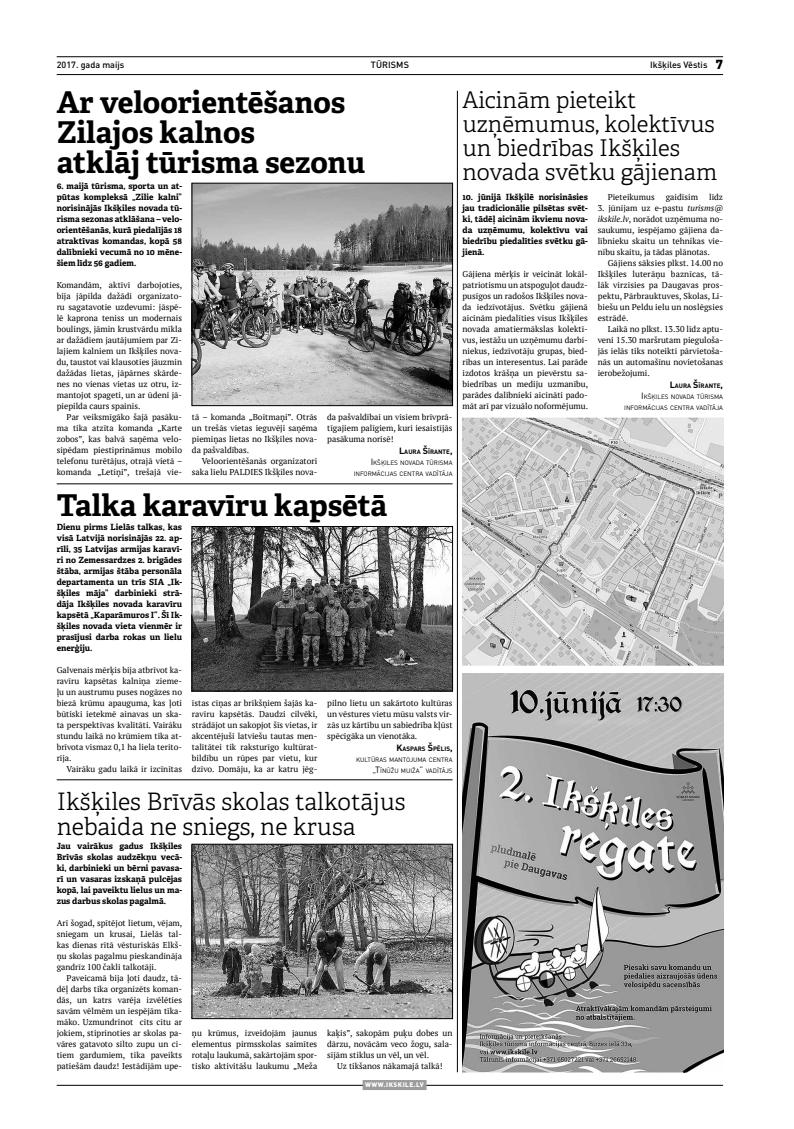
<style>
.page{position:relative;width:794px;height:1129px;background:#fff}
.page>*{position:absolute;margin:0;border:0;box-sizing:border-box;transform-origin:0 0}
.t1{font:700 30px/30px "Adelle";color:#000}
.t2{font:300 24px/25px "Adelle";color:#000}
.t3{font:300 23px/24px "Adelle";color:#000}
.t4{font:500 9px "DIN Pro";color:#000}
.t5{font:8.5px/11px "PT Serif";color:#000;text-align:justify}
.t6{font:700 8.5px/11px "Adelle";color:#000;text-align:justify}
.t7{font:900 6.5px "DIN Pro";letter-spacing:.07em;color:#fff}
.t8{font:6.3px/11px "DIN Pro";color:#000;text-align:right}
.s1{font-weight:900;font-size:13px}
.s2{font-style:italic}
.s3{font-weight:700;font-size:9px}
.s4{font-weight:700}
.s5{font-size:9px}
</style>
<div class="page">
<hr style="left:57px;top:56px;width:666px;height:1px;background:#000">
<hr style="left:57px;top:74px;width:666px;height:1px;background:#000">
<hr style="left:57px;top:1084px;width:666px;height:1px;background:#000">
<div style="left:362px;top:1079px;width:64px;height:10px;background:#9c9c9d"></div>
<img style="left:194px;top:845px;width:257px;height:171px">
<div style="left:192px;top:843px;width:261px;height:175px;border:1px solid #000"></div>
<img style="left:194px;top:528px;width:257px;height:161px">
<div style="left:192px;top:526px;width:261px;height:165px;border:1px solid #000"></div>
<img style="left:462px;top:673px;width:261px;height:398px">
<img style="left:194px;top:185px;width:257px;height:219px">
<div style="left:192px;top:183px;width:261px;height:223px;border:1px solid #000"></div>
<img style="left:462px;top:418px;width:261px;height:247px">
<hr style="left:57px;top:483px;width:395px;height:1px;background:#000">
<hr style="left:57px;top:779px;width:395px;height:1px;background:#000">
<hr style="left:457px;top:91px;width:1px;height:980px;background:#000">
<p class="t4" style="left:57px;top:59px;width:195px">2017. gada maijs t</p>
<p class="t4" style="left:376px;top:59px;width:35px">ūrisms</p>
<p class="t4" style="left:650px;top:59px;width:74px">Ikšķiles Vēstis <span class="s1">7</span></p>
<h1 class="t1" style="left:57px;top:88px;width:310px">Ar veloorientēšanos<br>Zilajos kalnos<br>atklāj tūrisma sezonu</h1>
<p class="t6" style="left:57px;top:180px;width:127px">6. maijā tūrisma, sporta un at&shy;pūtas kompleksā „Zilie kalni” norisinājās Ikšķiles novada tū&shy;risma sezonas atklāšana – velo&shy;orientēšanās, kurā piedalījās 18 atraktīvas komandas, kopā 58 dalībnieki vecumā no 10 mēne&shy;šiem līdz 56 gadiem.</p>
<p class="t5" style="left:57px;top:279px;width:127px">Komandām, aktīvi darbojoties, bija jāpilda dažādi organizato&shy;ru sagatavotie uzdevumi: jāspē&shy;lē kaprona teniss un modernais boulings, jāmin krustvārdu mīkla ar dažādiem jautājumiem par Zi&shy;lajiem kalniem un Ikšķiles nova&shy;du, taustot vai klausoties jāuzmin dažādas lietas, jāpārnes skārde&shy;nes no vienas vietas uz otru, iz&shy;mantojot spageti, un ar ūdeni jā&shy;piepilda caurs spainis.</p>
<p class="t5" style="left:57px;top:411px;width:127px;text-indent:10px">Par veiksmīgāko šajā pasāku&shy;ma tika atzīta komanda „Karte zobos”, kas balvā saņēma velo&shy;sipēdam piestiprināmus mobilo telefonu turētājus, otrajā vietā – komanda „Letiņi”, trešajā vie-</p>
<p class="t5" style="left:192px;top:411px;width:127px">tā – komanda „Boitmaņi”. Otrās un trešās vietas ieguvēji saņēma piemiņas lietas no Ikšķiles nova&shy;da pašvaldības.</p>
<h3 class="t3" style="left:462px;top:88px;width:256px">Aicinām pieteikt uzņēmumus, kolektīvus un biedrības Ikšķiles novada svētku gājienam</h3>
<p class="t6" style="left:462px;top:191px;width:127px">10. jūnijā Ikšķilē norisināsies jau tradicionālie pilsētas svēt&shy;ki, tādēļ aicinām ikvienu nova&shy;da uzņēmumu, kolektīvu vai biedrību piedalīties svētku gā&shy;jienā.</p>
<p class="t5" style="left:462px;top:268px;width:127px">Gājiena mērķis ir veicināt lokāl&shy;patriotismu un atspoguļot daudz&shy;pusīgos un radošos Ikšķiles nova&shy;da iedzīvotājus. Svētku gājienā aicinām piedalīties visus Ikšķiles novada amatiermākslas kolektī&shy;vus, iestāžu un uzņēmumu darbi&shy;niekus, iedzīvotāju grupas, bied&shy;rības un interesentus. Lai parāde izdotos krāšņa un pievērstu sa&shy;biedrības un mediju uzmanību, parādes dalībnieki aicināti pado&shy;māt arī par vizuālo noformējumu.</p>
<p class="t5" style="left:607px;top:191px;width:49px">Pieteikumus</p>
<p class="t5" style="left:666px;top:191px;width:34px">gaidīsim</p>
<p class="t5" style="left:709px;top:191px;width:15px">līdz</p>
<p class="t5" style="left:598px;top:202px;width:127px">3. jūnijam uz e-pastu <span class="s2">turisms@ ikskile.lv</span>, norādot uzņēmuma no&shy;saukumu, iespējamo gājiena da&shy;lībnieku skaitu un tehnikas vie&shy;nību skaitu, ja tādas plānotas.</p>
<p class="t5" style="left:598px;top:257px;width:127px;text-indent:10px">Gājiens sāksies plkst. 14.00 no Ikšķiles luterāņu baznīcas, tā&shy;lāk virzīsies pa Daugavas pros&shy;pektu, Pārbrauktuves, Skolas, Lī&shy;biešu un Peldu ielu un noslēgsies estrādē.</p>
<p class="t5" style="left:598px;top:323px;width:127px;text-indent:10px">Laikā no plkst. 13.30 līdz aptu&shy;veni 15.30 maršrutam pieguloša&shy;jās ielās tiks noteikti pārvietoša&shy;nās un automašīnu novietošanas ierobežojumi.</p>
<p class="t8" style="left:624px;top:380px;width:100px"><span class="s3">L</span><span class="s4">AURA</span> <span class="s3">Š</span><span class="s4">ĪRANTE</span><span class="s3">,<br></span><span class="s5">I</span>KŠĶI LES NOVADA TŪRISMA<br>I NFORMĀCIJAS CENTRA VADĪTĀJA</p>
<p class="t5" style="left:327px;top:411px;width:127px">da pašvaldībai un visiem brīvprā&shy;tīgajiem palīgiem, kuri iesaistījās pasākuma norisē!</p>
<p class="t8" style="left:354px;top:446px;width:100px"><span class="s3">L</span><span class="s4">AURA</span> <span class="s3">Š</span><span class="s4">ĪRANTE</span><span class="s3">,<br></span><span class="s5">I</span>KŠĶI LES NOVADA TŪRISMA<br>I NFORMĀCIJAS CENTRA VADĪTĀJA</p>
<p class="t5" style="left:192px;top:455px;width:127px;text-align:right">Veloorientēšanās organizatori saka lielu PALDIES Ikšķiles nova-</p>
<h1 class="t1" style="left:57px;top:490px;width:332px">Talka karavīru kapsētā</h1>
<p class="t6" style="left:57px;top:521px;width:127px">Dienu pirms Lielās talkas, kas visā Latvijā norisinājās 22. ap&shy;rīli, 35 Latvijas armijas karavī&shy;ri no Zemessardzes 2. brigādes štāba, armijas štāba personāla departamenta un trīs SIA „Ik&shy;šķiles māja” darbinieki strā&shy;dāja Ikšķiles novada karavīru kapsētā „Kaparāmuros I”. Šī Ik&shy;šķiles novada vieta vienmēr ir prasījusi darba rokas un lielu enerģiju.</p>
<p class="t5" style="left:57px;top:664px;width:127px">Galvenais mērķis bija atbrīvot ka&shy;ravīru kapsētas kalniņa zieme&shy;ļu un austrumu puses nogāzes no biezā krūmu apauguma, kas ļoti būtiski ietekmē ainavas un ska&shy;ta perspektīvas kvalitāti. Vairāku stundu laikā no krūmiem tika at&shy;brīvota vismaz 0,1 ha liela terito&shy;rija.</p>
<p class="t5" style="left:67px;top:763px;width:117px">Vairāku gadu laikā ir izcīnītas</p>
<p class="t5" style="left:192px;top:697px;width:127px">īstas cīņas ar brikšņiem šajās ka&shy;ravīru kapsētās. Daudzi cilvēki, strādājot un sakopjot šīs vietas, ir akcentējuši latviešu tautas men&shy;talitātei tik raksturīgo kultūrat&shy;bildību un rūpes par vietu, kur dzīvo. Domāju, ka ar katru jēg-</p>
<p class="t5" style="left:327px;top:697px;width:127px">pilno lietu un sakārtoto kultūras un vēstures vietu mūsu valsts vir&shy;zās uz kārtību un sabiedrība kļūst spēcīgāka un vienotāka.</p>
<p class="t8" style="left:356px;top:743px;width:98px"><span class="s3">K</span><span class="s4">ASPARS</span> <span class="s3">Š</span><span class="s4">PĒLIS</span><span class="s3">,<br></span>KULTŪRAS MANTOJUMA CENTRA <span class="s5">„T</span>ĪNŪŽU MUI ŽA<span class="s5">”</span> VADĪTĀJS</p>
<h2 class="t2" style="left:57px;top:788px;width:350px">Ikšķiles Brīvās skolas talkotājus nebaida ne sniegs, ne krusa</h2>
<p class="t6" style="left:57px;top:840px;width:127px">Jau vairākus gadus Ikšķiles Brīvās skolas audzēkņu vecā&shy;ki, darbinieki un bērni pavasa&shy;rī un vasaras izskaņā pulcējas kopā, lai paveiktu lielus un ma&shy;zus darbus skolas pagalmā.</p>
<p class="t5" style="left:57px;top:917px;width:127px">Arī šogad, spītējot lietum, vējam, sniegam un krusai, Lielās tal&shy;kas dienas rītā vēsturiskās Elkš&shy;ņu skolas pagalmu pieskandināja gandrīz 100 čakli talkotāji.</p>
<p class="t5" style="left:57px;top:972px;width:127px;text-indent:10px">Paveicamā bija ļoti daudz, tā&shy;dēļ darbs tika organizēts koman&shy;dās, un katrs varēja izvēlēties savām vēlmēm un iespējām tīka&shy;māko. Uzmundrinot cits citu ar jokiem, stiprinoties ar skolas pa&shy;vāres gatavoto silto zupu un ci&shy;tiem gardumiem, tika paveikts patiešām daudz! Iestādījām upe-</p>
<p class="t5" style="left:192px;top:1027px;width:127px">ņu krūmus, izveidojām jaunus elementus pirmsskolas saimītes rotaļu laukumā, sakārtojām spor&shy;tisko aktivitāšu laukumu „Meža</p>
<p class="t5" style="left:327px;top:1027px;width:127px">kaķis”, sakopām puķu dobes un dārzu, novācām veco žogu, sala&shy;sījām stiklus un vēl, un vēl.</p>
<p class="t5" style="left:337px;top:1060px;width:107px">Uz tikšanos nākamajā talkā!</p>
<p class="t7" style="left:365px;top:1080px;width:60px">WWW.IKSKILE.LV</p>
</div>
